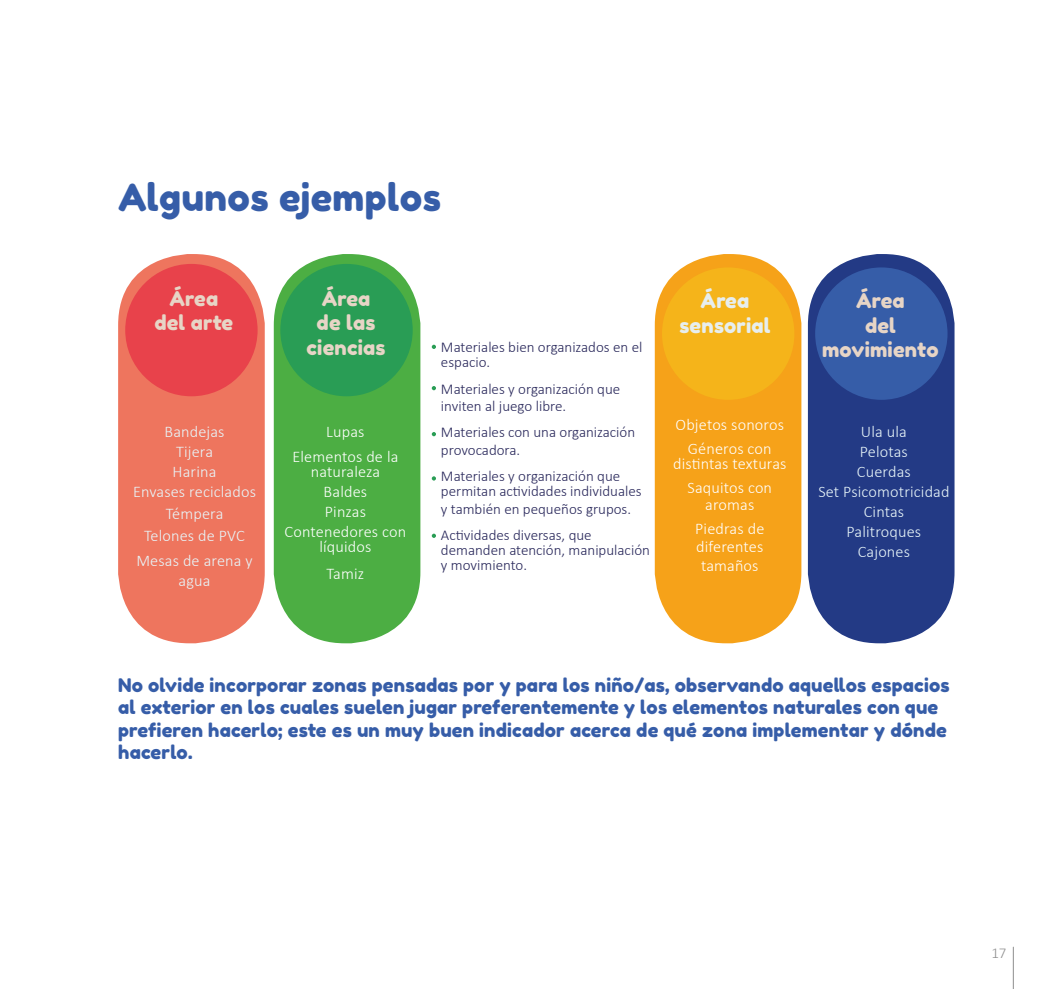
<style>
.page{position:relative;width:1042px;height:989px;background:#fff}
.page>*{position:absolute;margin:0;border:0;box-sizing:border-box;transform-origin:0 0}
.t1{font:37.5px "Fredoka One";letter-spacing:.01em;color:#365da8}
.t2{font:20.38px/24.4px "Fredoka One";letter-spacing:.01em;color:#e7d5c6;text-align:center}
.t3{font:20.38px/24.4px "Fredoka One";letter-spacing:.01em;color:#e7eeee;text-align:center}
.t4{font:18.75px/22.5px "Fredoka One";letter-spacing:.01em;color:#365da8}
.t5{font:300 16.25px/20px "Calibri";letter-spacing:.01em;color:#fff;text-align:center}
.t6{font:300 16.25px/20px "Calibri";letter-spacing:.01em;color:#e8f5f9;text-align:center}
.t7{font:300 15px/15px "Calibri";color:#28275a}
.t8{font:300 15px "Calibri";color:#8e8e8e}
</style>
<div class="page">
<hr style="left:1013px;top:947px;width:1px;height:42px;background:#8e8e8e">
<div style="left:808px;top:254px;width:146px;height:389px;background:#233a85;border-radius:71px"></div>
<div style="left:815px;top:267px;width:132px;height:133px;background:#365da8;border-radius:50%"></div>
<div style="left:118px;top:254px;width:147px;height:389px;background:#ee755e;border-radius:71px"></div>
<div style="left:125px;top:264px;width:133px;height:132px;background:#e8424b;border-radius:50%"></div>
<svg style="left:432px;top:345px;width:4px;height:4px"></svg>
<svg style="left:432px;top:386px;width:4px;height:4px"></svg>
<svg style="left:432px;top:432px;width:4px;height:4px"></svg>
<svg style="left:432px;top:476px;width:4px;height:4px"></svg>
<svg style="left:432px;top:533px;width:4px;height:5px"></svg>
<div style="left:274px;top:254px;width:146px;height:389px;background:#4cae43;border-radius:71px"></div>
<div style="left:280px;top:264px;width:133px;height:132px;background:#299d55;border-radius:50%"></div>
<div style="left:655px;top:254px;width:146px;height:389px;background:#f6a219;border-radius:71px"></div>
<div style="left:662px;top:267px;width:132px;height:133px;background:#f5b41a;border-radius:50%"></div>
<h1 class="t1" style="left:118px;top:175px;width:324px">Algunos ejemplos</h1>
<h2 class="t2" style="left:154px;top:286px;width:80px">Área del arte</h2>
<p class="t6" style="left:133px;top:421px;width:124px;line-height:20.8px">Bandejas<br>Tijera<br>Harina<br>Envases reciclados<br>Témpera<br>Telones de PVC</p>
<p class="t6" style="left:136px;top:550px;width:118px">Mesas de arena y agua</p>
<h2 class="t2" style="left:306px;top:286px;width:80px">Área<br>de las ciencias</h2>
<p class="t5" style="left:292px;top:418px;width:108px;line-height:25px">Lupas<br>Elementos de la</p>
<p class="t5" style="left:285px;top:461px;width:123px">naturaleza<br>Baldes<br>Pinzas<br>Contenedores con</p>
<p class="t5" style="left:319px;top:533px;width:53px;line-height:26.2px">líquidos<br>Tamiz</p>
<p class="t7" style="left:441px;top:339px;width:203px">Materiales bien organizados en el espacio.</p>
<p class="t7" style="left:441px;top:379px;width:181px;line-height:17.5px">Materiales y organización que inviten al juego libre.</p>
<p class="t7" style="left:441px;top:423px;width:196px;line-height:17.5px">Materiales con una organización provocadora.</p>
<p class="t7" style="left:441px;top:468px;width:202px">Materiales y organización que permitan actividades individuales</p>
<p class="t7" style="left:441px;top:495px;width:192px;line-height:26.2px">y también en pequeños grupos.<br>Actividades diversas, que</p>
<p class="t7" style="left:441px;top:542px;width:210px">demanden atención, manipulación y movimiento.</p>
<h2 class="t3" style="left:679px;top:288px;width:93px">Área sensorial</h2>
<p class="t5" style="left:675px;top:412px;width:110px;line-height:23.8px">Objetos sonoros<br>Géneros con</p>
<p class="t5" style="left:673px;top:451px;width:115px;line-height:23.8px">distintas texturas<br>Saquitos con</p>
<p class="t5" style="left:695px;top:492px;width:71px;line-height:23.8px">aromas<br>Piedras de</p>
<p class="t5" style="left:696px;top:535px;width:69px;line-height:19.2px;text-align:left">diferentes tamaños</p>
<h2 class="t2" style="left:822px;top:288px;width:118px">Área<br>del movimiento</h2>
<p class="t6" style="left:818px;top:421px;width:133px">Ula ula<br>Pelotas<br>Cuerdas<br>Set Psicomotricidad<br>Cintas<br>Palitroques<br>Cajones</p>
<p class="t4" style="left:118px;top:673px;width:833px">No olvide incorporar zonas pensadas por y para los niño/as, observando aquellos espacios al exterior en los cuales suelen jugar preferentemente y los elementos naturales con que prefieren hacerlo; este es un muy buen indicador acerca de qué zona implementar y dónde hacerlo.</p>
<p class="t8" style="left:991px;top:943px;width:17px">17</p>
</div>
